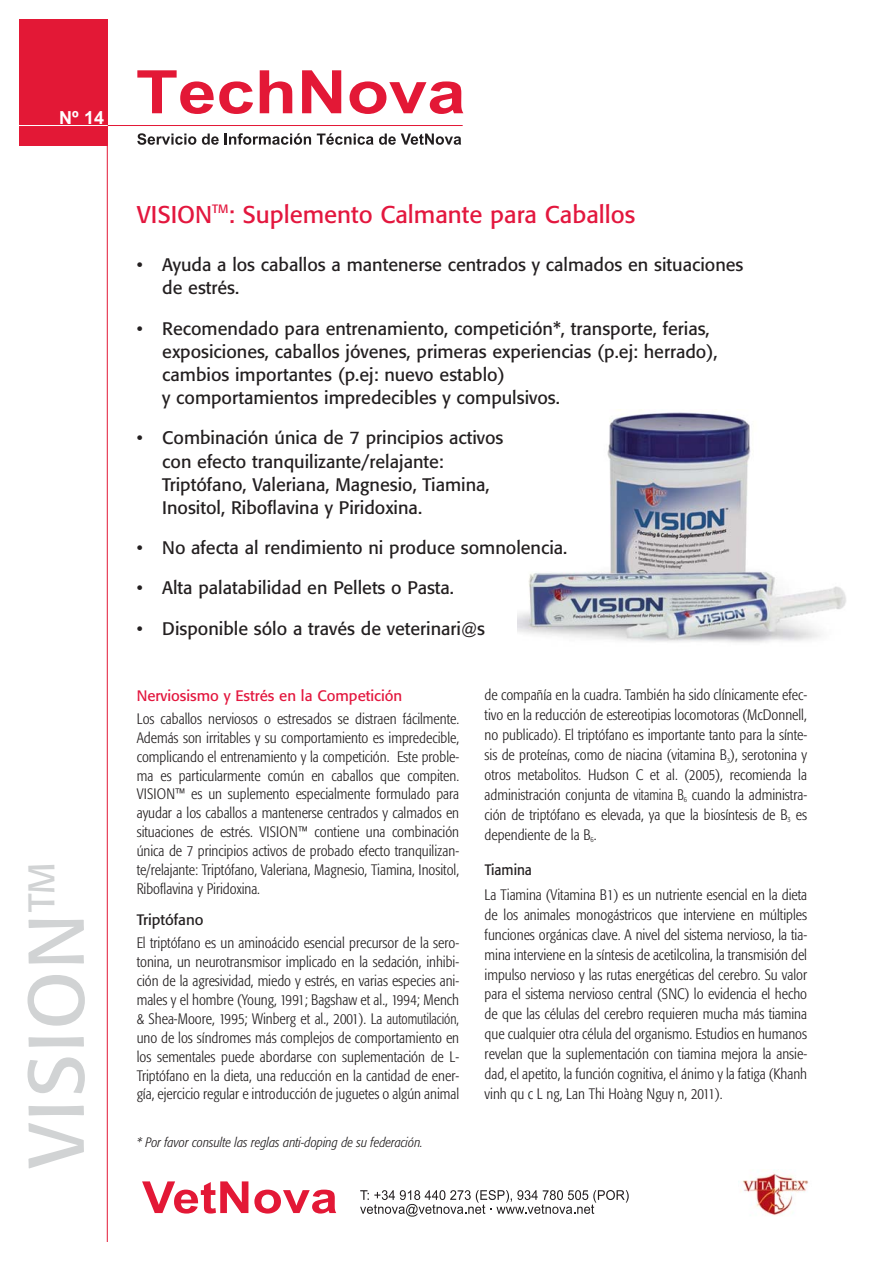
<style>
.page{position:relative;width:893px;height:1263px;background:#fff}
.page>*{position:absolute;margin:0;border:0;box-sizing:border-box;transform-origin:0 0}
.t1{font:78px "Formata";letter-spacing:.025em;color:#d1d3d4}
.t2{font:24px "Formata";color:#e3173e}
.t3{font:18px/23.2px "Formata";color:#231f20}
.t4{font:700 18px "Arial";color:#fff}
.t5{font:300 condensed 15px/18.9px "Formata";color:#231f20;text-align:justify}
.t6{font:15px "Formata";color:#e3173e}
.t7{font:15px "Formata";color:#231f20}
.t8{font:15px "Formata";color:#231f20;scale:.9 1}
.t9{font:italic 300 condensed 13.5px "Formata";color:#231f20}
</style>
<div class="page">
<hr style="left:107px;top:125px;width:356px;height:1px;background:#e31836">
<div style="left:20px;top:20px;width:88px;height:125px;background:#e31836"></div>
<hr style="left:20px;top:125px;width:88px;height:1px;background:#fff">
<svg style="left:142px;top:1181px;width:194px;height:33px"></svg>
<svg style="left:137px;top:70px;width:116px;height:44px"></svg>
<svg style="left:260px;top:70px;width:32px;height:43px"></svg>
<svg style="left:302px;top:70px;width:39px;height:43px"></svg>
<svg style="left:349px;top:81px;width:114px;height:33px"></svg>
<svg style="left:137px;top:133px;width:59px;height:12px"></svg>
<svg style="left:202px;top:134px;width:17px;height:11px"></svg>
<svg style="left:225px;top:133px;width:86px;height:12px"></svg>
<svg style="left:317px;top:133px;width:56px;height:12px"></svg>
<svg style="left:379px;top:134px;width:82px;height:11px"></svg>
<svg style="left:360px;top:1190px;width:269px;height:27px"></svg>
<hr style="left:107px;top:145px;width:1px;height:1097px;background:#e31836">
<img style="left:517px;top:412px;width:329px;height:231px">
<img style="left:738px;top:1173px;width:71px;height:43px">
<p class="t4" style="left:59px;top:108px;width:47px">Nº 14</p>
<h1 class="t1" style="left:21px;top:1168px;width:308px;rotate:-90deg">VISION<sup>TM</sup></h1>
<h2 class="t2" style="left:137px;top:203px;width:500px">VISION<sup>TM</sup>: Suplemento Calmante para Caballos</h2>
<p class="t3" style="left:162px;top:255px;width:583px;text-indent:-26px">• Ayuda a los caballos a mantenerse centrados y calmados en situaciones de estrés.</p>
<p class="t3" style="left:162px;top:318px;width:557px;text-indent:-26px">• Recomendado para entrenamiento, competición*, transporte, ferias, exposiciones, caballos jóvenes, primeras experiencias (p.ej: herrado), cambios importantes (p.ej: nuevo establo)<br>y comportamientos impredecibles y compulsivos.</p>
<p class="t3" style="left:162px;top:428px;width:343px;text-indent:-26px">• Combinación única de 7 principios activos con efecto tranquilizante/relajante:<br>Triptófano, Valeriana, Magnesio, Tiamina, Inositol, Riboflavina y Piridoxina.</p>
<p class="t3" style="left:137px;top:538px;width:432px">• No afecta al rendimiento ni produce somnolencia.</p>
<p class="t3" style="left:137px;top:578px;width:319px">• Alta palatabilidad en Pellets o Pasta.</p>
<p class="t3" style="left:137px;top:618px;width:350px">• Disponible sólo a través de veterinari@s</p>
<p class="t6" style="left:137px;top:689px;width:267px">Nerviosismo y Estrés en la Competición</p>
<p class="t5" style="left:137px;top:710px;width:324px">Los caballos nerviosos o estresados se distraen fácilmente.<br>Además son irritables y su comportamiento es impredecible, complicando el entrenamiento y la competición. Este proble&shy;ma es particularmente común en caballos que compiten.<br>VISION™ es un suplemento especialmente formulado para ayudar a los caballos a mantenerse centrados y calmados en situaciones de estrés. VISION™ contiene una combinación única de 7 principios activos de probado efecto tranquilizan&shy;te/relajante: Triptófano, Valeriana, Magnesio, Tiamina, Inositol, Riboflavina y Piridoxina.</p>
<p class="t7" style="left:137px;top:913px;width:68px">Triptófano</p>
<p class="t5" style="left:137px;top:935px;width:324px">El triptófano es un aminoácido esencial precursor de la sero&shy;tonina, un neurotransmisor implicado en la sedación, inhibi&shy;ción de la agresividad, miedo y estrés, en varias especies ani&shy;males y el hombre (Young, 1991; Bagshaw et al., 1994; Mench &amp; Shea-Moore, 1995; Winberg et al., 2001). La automutilación, uno de los síndromes más complejos de comportamiento en los sementales puede abordarse con suplementación de L-Triptófano en la dieta, una reducción en la cantidad de ener&shy;gía, ejercicio regular e introducción de juguetes o algún animal</p>
<p class="t9" style="left:137px;top:1137px;width:288px">* Por favor consulte las reglas anti-doping de su federación.</p>
<p class="t5" style="left:485px;top:686px;width:324px;line-height:20px">de compañía en la cuadra. También ha sido clínicamente efec&shy;tivo en la reducción de estereotipias locomotoras (McDonnell, no publicado). El triptófano es importante tanto para la sínte&shy;sis de proteínas, como de niacina (vitamina B<sub>3</sub>), serotonina y otros metabolitos. Hudson C et al. (2005), recomienda la administración conjunta de vitamina B<sub>6</sub> cuando la administra&shy;ción de triptófano es elevada, ya que la biosíntesis de B<sub>3</sub> es dependiente de la B<sub>6</sub>.</p>
<p class="t8" style="left:485px;top:863px;width:54px">Tiamina</p>
<p class="t5" style="left:485px;top:885px;width:324px;line-height:20px">La Tiamina (Vitamina B1) es un nutriente esencial en la dieta de los animales monogástricos que interviene en múltiples funciones orgánicas clave. A nivel del sistema nervioso, la tia&shy;mina interviene en la síntesis de acetilcolina, la transmisión del impulso nervioso y las rutas energéticas del cerebro. Su valor para el sistema nervioso central (SNC) lo evidencia el hecho de que las células del cerebro requieren mucha más tiamina que cualquier otra célula del organismo. Estudios en humanos revelan que la suplementación con tiamina mejora la ansie&shy;dad, el apetito, la función cognitiva, el ánimo y la fatiga (Khanh vinh qu c L ng, Lan Thi Hoàng Nguy n, 2011).</p>
</div>
